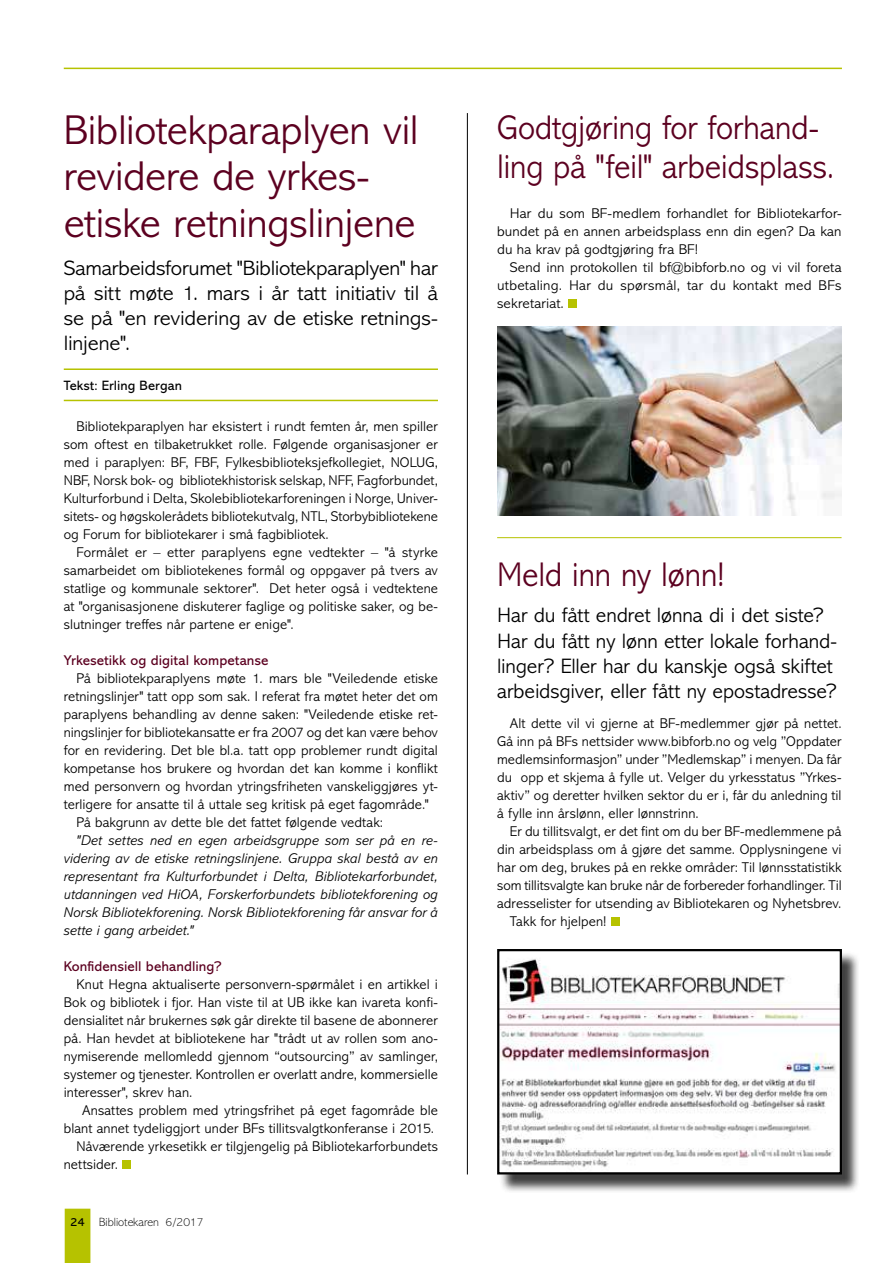
<style>
.page{position:relative;width:893px;height:1263px;background:#fff}
.page>*{position:absolute;margin:0;border:0;box-sizing:border-box;transform-origin:0 0}
.t1{font:300 42px/46.5px "Abadi MT Std";letter-spacing:-.01em;color:#5c0020}
.t2{font:300 34.5px/39px "Abadi MT Std";letter-spacing:-.005em;color:#5c0020;scale:.95 1}
.t3{font:300 21px/25.2px "Abadi MT Std";letter-spacing:-.005em;color:#000}
.t4{font:300 21px/25.2px "Abadi MT Std";letter-spacing:-.005em;color:#000;text-align:justify;scale:1.04 1}
.t5{font:300 14.25px/18px "Abadi MT Std";letter-spacing:.005em;color:#000;text-align:justify}
.t6{font:italic 300 14.25px/18px "Abadi MT Std";letter-spacing:.005em;color:#000;text-align:justify;scale:1.04 1}
.t7{font:14.25px "Abadi MT Std";letter-spacing:.005em;color:#5c0020}
.t8{font:13.65px "Abadi MT Std";letter-spacing:.01em;color:#000}
.t9{font:200 12px "Abadi MT Std";color:#000}
.s1{font-weight:400}
</style>
<div class="page">
<svg style="left:65px;top:1209px;width:25px;height:54px"></svg>
<hr style="left:64px;top:68px;width:778px;height:1px;background:#b6c200">
<div style="left:611px;top:917px;width:9px;height:9px;background:#b6c200"></div>
<hr style="left:497px;top:537px;width:345px;height:1px;background:#b6c200">
<div style="left:499px;top:951px;width:362px;height:242px;background:#000;opacity:.75"></div>
<img style="left:500px;top:952px;width:339px;height:219px">
<div style="left:497px;top:949px;width:345px;height:225px;border:2px solid #000"></div>
<div style="left:568px;top:299px;width:9px;height:9px;background:#b6c200"></div>
<img style="left:497px;top:327px;width:345px;height:189px">
<hr style="left:467px;top:113px;width:1px;height:1061px;background:#000">
<div style="left:122px;top:1160px;width:9px;height:9px;background:#b6c200"></div>
<hr style="left:64px;top:368px;width:374px;height:2px;background:#b6c200">
<hr style="left:64px;top:400px;width:374px;height:1px;background:#b6c200">
<h1 class="t1" style="left:64px;top:108px;width:356px">Bibliotekparaplyen vil revidere de yrkes&shy;etiske retningslinjene</h1>
<h3 class="t4" style="left:64px;top:255px;width:361px">Samarbeidsforumet "Bibliotekparaplyen" har på sitt møte 1. mars i år tatt initiativ til å se på "en revidering av de etiske retnings&shy;linjene".</h3>
<p class="t8" style="left:64px;top:378px;width:120px">Tekst: Erling Bergan</p>
<p class="t5" style="left:64px;top:418px;width:376px;text-indent:13px">Bibliotekparaplyen har eksistert i rundt femten år, men spiller som oftest en tilbaketrukket rolle. Følgende organisasjoner er med i paraplyen: BF, FBF, Fylkesbiblioteksjefkollegiet, NOLUG, NBF, Norsk bok- og bibliotekhistorisk selskap, NFF, Fagforbundet, Kulturforbund i Delta, Skolebibliotekarforeningen i Norge, Univer&shy;sitets- og høgskolerådets bibliotekutvalg, NTL, Storbybibliotekene og Forum for bibliotekarer i små fagbibliotek.</p>
<p class="t5" style="left:64px;top:544px;width:376px;text-indent:13px">Formålet er – etter paraplyens egne vedtekter – "å styrke samarbeidet om bibliotekenes formål og oppgaver på tvers av statlige og kommunale sektorer". Det heter også i vedtektene at "organisasjonene diskuterer faglige og politiske saker, og be&shy;slutninger treffes når partene er enige".</p>
<p class="t7" style="left:64px;top:652px;width:206px">Yrkesetikk og digital kompetanse</p>
<p class="t5" style="left:77px;top:669px;width:363px">På bibliotekparaplyens møte 1. mars ble "Veiledende etiske</p>
<p class="t5" style="left:64px;top:687px;width:376px">retningslinjer" tatt opp som sak. I referat fra møtet heter det om</p>
<p class="t5" style="left:64px;top:705px;width:376px">paraplyens behandling av denne saken: "Veiledende etiske ret-</p>
<p class="t5" style="left:64px;top:723px;width:376px">ningslinjer for bibliotekansatte er fra 2007 og det kan være behov</p>
<p class="t5" style="left:64px;top:741px;width:376px">for en revidering. Det ble bl.a. tatt opp problemer rundt digital</p>
<p class="t5" style="left:64px;top:759px;width:376px">kompetanse hos brukere og hvordan det kan komme i konflikt</p>
<p class="t5" style="left:64px;top:777px;width:376px">med personvern og hvordan ytringsfriheten vanskeliggjøres yt-</p>
<p class="t5" style="left:64px;top:795px;width:366px">terligere for ansatte til å uttale seg kritisk på eget fagområde."</p>
<p class="t5" style="left:77px;top:813px;width:308px">På bakgrunn av dette ble det fattet følgende vedtak:</p>
<p class="t6" style="left:64px;top:832px;width:361px;text-indent:13px">"Det settes ned en egen arbeidsgruppe som ser på en re&shy;videring av de etiske retningslinjene. Gruppa skal bestå av en representant fra Kulturforbundet i Delta, Bibliotekarforbundet, utdanningen ved HiOA, Forskerforbundets bibliotekforening og Norsk Bibliotekforening. Norsk Bibliotekforening får ansvar for å sette i gang arbeidet."</p>
<p class="t7" style="left:64px;top:958px;width:159px">Konfidensiell behandling?</p>
<p class="t5" style="left:64px;top:976px;width:376px;text-indent:13px">Knut Hegna aktualiserte personvern-spørmålet i en artikkel i Bok og bibliotek i fjor. Han viste til at UB ikke kan ivareta konfi&shy;densialitet når brukernes søk går direkte til basene de abonnerer på. Han hevdet at bibliotekene har "trådt ut av rollen som ano&shy;nymiserende mellomledd gjennom “outsourcing” av samlinger, systemer og tjenester. Kontrollen er overlatt andre, kommersielle interesser", skrev han.</p>
<p class="t5" style="left:82px;top:1102px;width:357px">Ansattes problem med ytringsfrihet på eget fagområde ble</p>
<p class="t5" style="left:64px;top:1119px;width:372px">blant annet tydeliggjort under BFs tillitsvalgtkonferanse i 2015.</p>
<p class="t5" style="left:77px;top:1137px;width:363px">Nåværende yrkesetikk er tilgjengelig på Bibliotekarforbundets</p>
<p class="t5" style="left:64px;top:1155px;width:56px">nettsider.</p>
<p class="t9" style="left:70px;top:1215px;width:135px"><span class="s1">24</span> Bibliotekaren 6/2017</p>
<h2 class="t2" style="left:497px;top:108px;width:357px">Godtgjøring for forhand&shy;ling på "feil" arbeidsplass.</h2>
<p class="t5" style="left:497px;top:205px;width:346px;text-indent:13px">Har du som BF-medlem forhandlet for Bibliotekarfor&shy;bundet på en annen arbeidsplass enn din egen? Da kan du ha krav på godtgjøring fra BF!</p>
<p class="t5" style="left:497px;top:259px;width:346px;text-indent:13px">Send inn protokollen til bf@bibforb.no og vi vil foreta utbetaling. Har du spørsmål, tar du kontakt med BFs sekretariat.</p>
<h2 class="t2" style="left:497px;top:556px;width:241px">Meld inn ny lønn!</h2>
<h3 class="t3" style="left:497px;top:603px;width:341px">Har du fått endret lønna di i det siste?<br>Har du fått ny lønn etter lokale forhand&shy;linger? Eller har du kanskje også skiftet arbeidsgiver, eller fått ny epostadresse?</h3>
<p class="t5" style="left:497px;top:715px;width:346px;text-indent:13px">Alt dette vil vi gjerne at BF-medlemmer gjør på nettet.<br>Gå inn på BFs nettsider www.bibforb.no og velg ”Oppdater medlemsinformasjon” under ”Medlemskap” i menyen. Da får du opp et skjema å fylle ut. Velger du yrkesstatus ”Yrkes&shy;aktiv” og deretter hvilken sektor du er i, får du anledning til å fylle inn årslønn, eller lønnstrinn.</p>
<p class="t5" style="left:510px;top:823px;width:333px">Er du tillitsvalgt, er det fint om du ber BF-medlemmene på</p>
<p class="t5" style="left:497px;top:841px;width:346px">din arbeidsplass om å gjøre det samme. Opplysningene vi</p>
<p class="t5" style="left:497px;top:859px;width:346px">har om deg, brukes på en rekke områder: Til lønnsstatistikk</p>
<p class="t5" style="left:497px;top:877px;width:346px">som tillitsvalgte kan bruke når de forbereder forhandlinger. Til</p>
<p class="t5" style="left:497px;top:895px;width:346px">adresselister for utsending av Bibliotekaren og Nyhetsbrev.</p>
<p class="t5" style="left:510px;top:912px;width:98px">Takk for hjelpen!</p>
</div>
